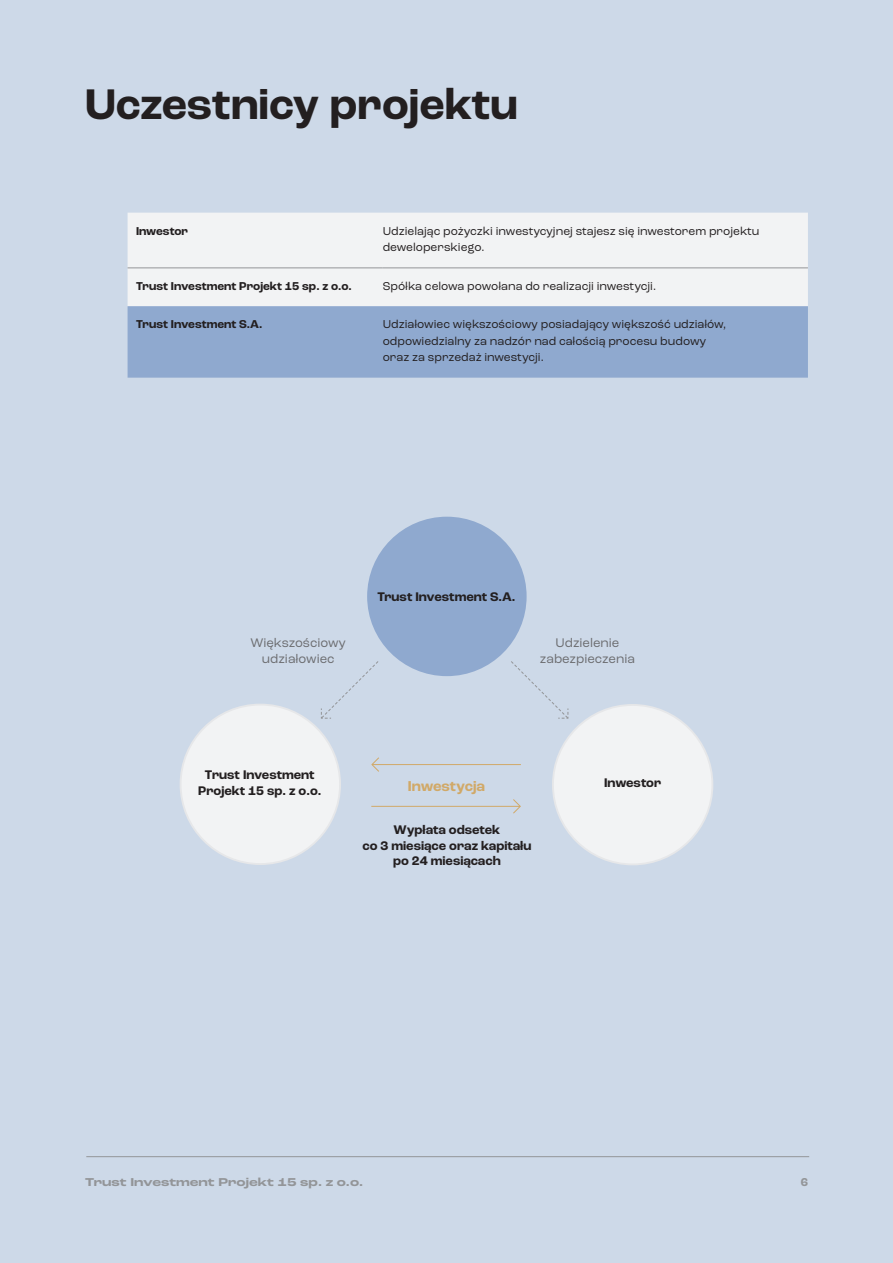
<style>
.page{position:relative;width:893px;height:1263px;background:#cdd9e8}
.page>*{position:absolute;margin:0;border:0;box-sizing:border-box;transform-origin:0 0}
.t1{font:700 45px "Roc Grotesk";color:#231f20}
.t2{font:700 15px "Roc Grotesk";color:#d1a968}
.t3{font:700 13.2px/15.8px "Roc Grotesk";color:#231f20;text-align:center}
.t4{font:13.2px/15.8px "Roc Grotesk";color:#6c6d70;text-align:center}
.t5{font:12px/16.5px "Roc Grotesk";color:#231f20}
.t6{font:700 12px "Roc Grotesk";color:#231f20}
.t7{font:700 expanded 12px "Roc Grotesk";color:#939598}
.t8{font:700 12px "Roc Grotesk";color:#939598}
</style>
<div class="page">
<hr style="left:86px;top:1156px;width:723px;height:1px;background:#939598">
<div style="left:128px;top:213px;width:680px;height:93px;background:#f2f3f4"></div>
<div style="left:128px;top:306px;width:680px;height:72px;background:#8fa9cf"></div>
<hr style="left:128px;top:267px;width:255px;height:1px;background:#939598">
<hr style="left:383px;top:267px;width:425px;height:1px;background:#939598">
<div style="left:181px;top:704px;width:159px;height:160px;background:#f2f3f4;border-radius:50%"></div>
<div style="left:367px;top:517px;width:160px;height:159px;background:#8fa9cf;border-radius:50%"></div>
<div style="left:553px;top:705px;width:159px;height:159px;background:#f2f3f4;border-radius:50%"></div>
<hr style="left:372px;top:764px;width:149px;height:1px;background:#d1a968">
<svg style="left:371px;top:757px;width:8px;height:15px"></svg>
<hr style="left:371px;top:806px;width:149px;height:1px;background:#d1a968">
<svg style="left:512px;top:799px;width:9px;height:15px"></svg>
<svg style="left:320px;top:661px;width:59px;height:58px"></svg>
<svg style="left:511px;top:661px;width:58px;height:58px"></svg>
<h1 class="t1" style="left:85px;top:76px;width:434px">Uczestnicy projektu</h1>
<p class="t6" style="left:136px;top:223px;width:54px">Inwestor</p>
<p class="t5" style="left:383px;top:222px;width:378px">Udzielając pożyczki inwestycyjnej stajesz się inwestorem projektu deweloperskiego.</p>
<p class="t6" style="left:136px;top:278px;width:217px">Trust Investment Projekt 15 sp. z o.o.</p>
<p class="t5" style="left:383px;top:278px;width:275px">Spółka celowa powołana do realizacji inwestycji.</p>
<p class="t6" style="left:136px;top:317px;width:128px">Trust Investment S.A.</p>
<p class="t5" style="left:383px;top:316px;width:345px">Udziałowiec większościowy posiadający większość udziałów, odpowiedzialny za nadzór nad całością procesu budowy oraz za sprzedaż inwestycji.</p>
<p class="t4" style="left:250px;top:635px;width:97px">Większościowy udziałowiec</p>
<p class="t3" style="left:377px;top:589px;width:140px">Trust Investment S.A.</p>
<p class="t4" style="left:540px;top:635px;width:97px">Udzielenie zabezpieczenia</p>
<p class="t3" style="left:198px;top:767px;width:125px">Trust Investment<br>Projekt 15 sp. z o.o.</p>
<p class="t2" style="left:408px;top:777px;width:79px">Inwestycja</p>
<p class="t3" style="left:362px;top:822px;width:170px">Wypłata odsetek<br>co 3 miesiące oraz kapitału po 24 miesiącach</p>
<p class="t3" style="left:604px;top:775px;width:58px">Inwestor</p>
<p class="t7" style="left:85px;top:1175px;width:280px">Trust Investment Projekt 15 sp. z o.o.</p>
<p class="t8" style="left:801px;top:1175px;width:9px">6</p>
</div>
